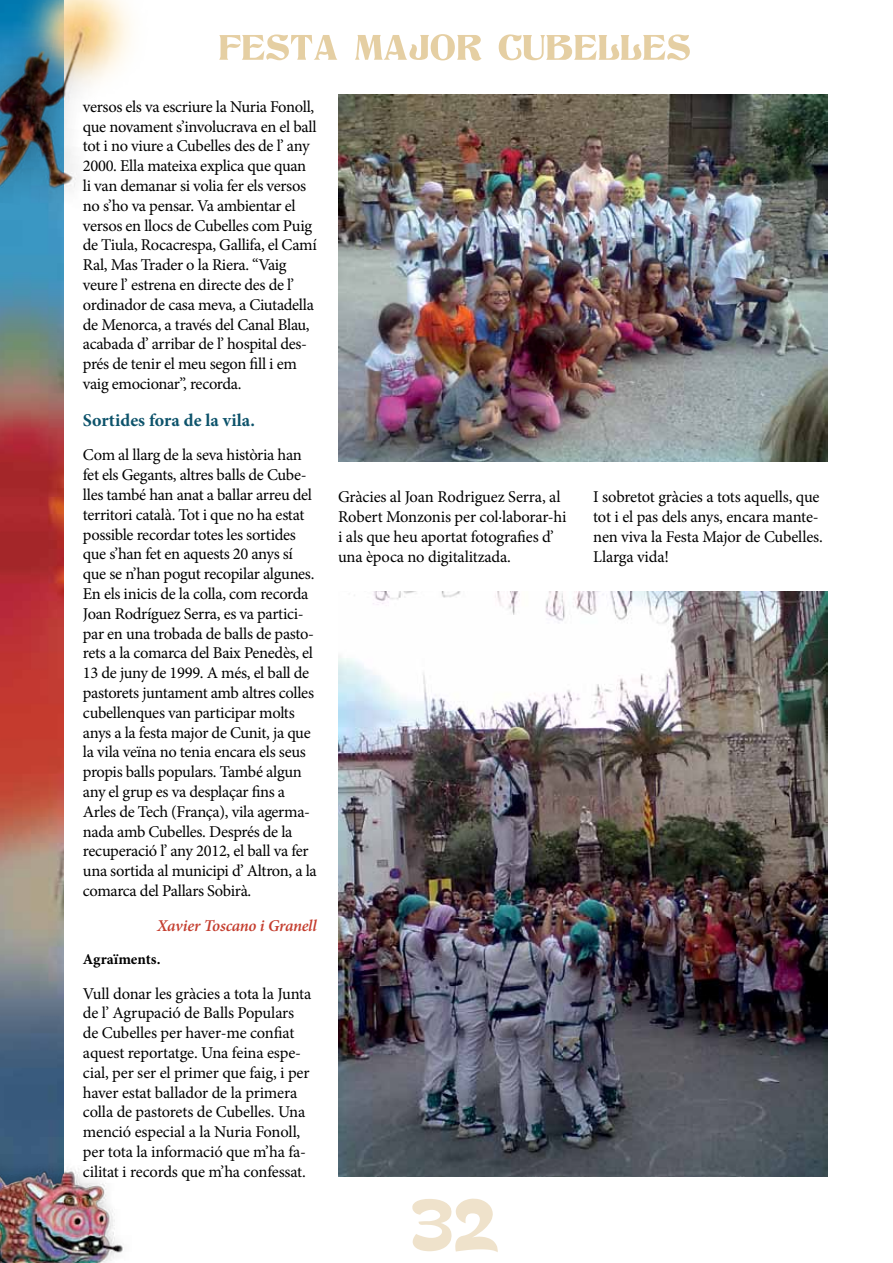
<style>
.page{position:relative;width:893px;height:1263px;background:#fff}
.page>*{position:absolute;margin:0;border:0;box-sizing:border-box;transform-origin:0 0}
.t1{font:75px "Bready Alternates Demo";color:#efe2cb}
.t2{font:700 18px "Minion Pro";letter-spacing:.005em;color:#0d536b}
.t3{font:16.5px/19.8px "Minion Pro";letter-spacing:-.02em;color:#000}
.t4{font:italic 600 16.5px "Minion Pro";letter-spacing:-.015em;color:#c43d2e}
.t5{font:700 15px "Minion Pro";color:#000}
</style>
<div class="page">
<img style="left:0;top:225px;width:64px;height:923px">
<img style="left:0;top:1148px;width:123px;height:115px">
<svg style="left:219px;top:34px;width:471px;height:27px"></svg>
<img style="left:0;top:0;width:131px;height:225px">
<img style="left:338px;top:94px;width:489px;height:367px">
<img style="left:338px;top:591px;width:489px;height:586px">
<p class="t3" style="left:83px;top:97px;width:235px">versos els va escriure la Nuria Fonoll, que novament s’involucrava en el ball tot i no viure a Cubelles des de l’ any 2000. Ella mateixa explica que quan li van demanar si volia fer els versos no s’ho va pensar. Va ambientar el versos en llocs de Cubelles com Puig de Tiula, Rocacrespa, Gallifa, el Camí Ral, Mas Trader o la Riera. “Vaig veure l’ estrena en directe des de l’ ordinador de casa meva, a Ciutadella de Menorca, a través del Canal Blau, acabada d’ arribar de l’ hospital des&shy;prés de tenir el meu segon fill i em vaig emocionar”, recorda.</p>
<p class="t2" style="left:83px;top:407px;width:174px">Sortides fora de la vila.</p>
<p class="t3" style="left:83px;top:445px;width:235px">Com al llarg de la seva història han fet els Gegants, altres balls de Cube&shy;lles també han anat a ballar arreu del territori català. Tot i que no ha estat possible recordar totes les sortides que s’han fet en aquests 20 anys sí que se n’han pogut recopilar algunes.<br>En els inicis de la colla, com recorda Joan Rodríguez Serra, es va partici&shy;par en una trobada de balls de pasto&shy;rets a la comarca del Baix Penedès, el 13 de juny de 1999. A més, el ball de pastorets juntament amb altres colles cubellenques van participar molts anys a la festa major de Cunit, ja que la vila veïna no tenia encara els seus propis balls populars. També algun any el grup es va desplaçar fins a Arles de Tech (França), vila agerma&shy;nada amb Cubelles. Després de la recuperació l’ any 2012, el ball va fer una sortida al municipi d’ Altron, a la comarca del Pallars Sobirà.</p>
<p class="t4" style="left:157px;top:914px;width:161px">Xavier Toscano i Granell</p>
<p class="t5" style="left:83px;top:948px;width:79px">Agraïments.</p>
<p class="t3" style="left:83px;top:983px;width:230px">Vull donar les gràcies a tota la Junta de l’ Agrupació de Balls Populars de Cubelles per haver-me confiat aquest reportatge. Una feina espe&shy;cial, per ser el primer que faig, i per haver estat ballador de la primera colla de pastorets de Cubelles. Una menció especial a la Nuria Fonoll, per tota la informació que m’ha fa&shy;cilitat i records que m’ha confessat.</p>
<p class="t3" style="left:338px;top:487px;width:230px">Gràcies al Joan Rodriguez Serra, al Robert Monzonis per col·laborar-hi i als que heu aportat fotografies d’ una època no digitalitzada.</p>
<p class="t3" style="left:593px;top:487px;width:231px">I sobretot gràcies a tots aquells, que tot i el pas dels anys, encara mante&shy;nen viva la Festa Major de Cubelles.<br>Llarga vida!</p>
<h1 class="t1" style="left:412px;top:1181px;width:87px">32</h1>
</div>
